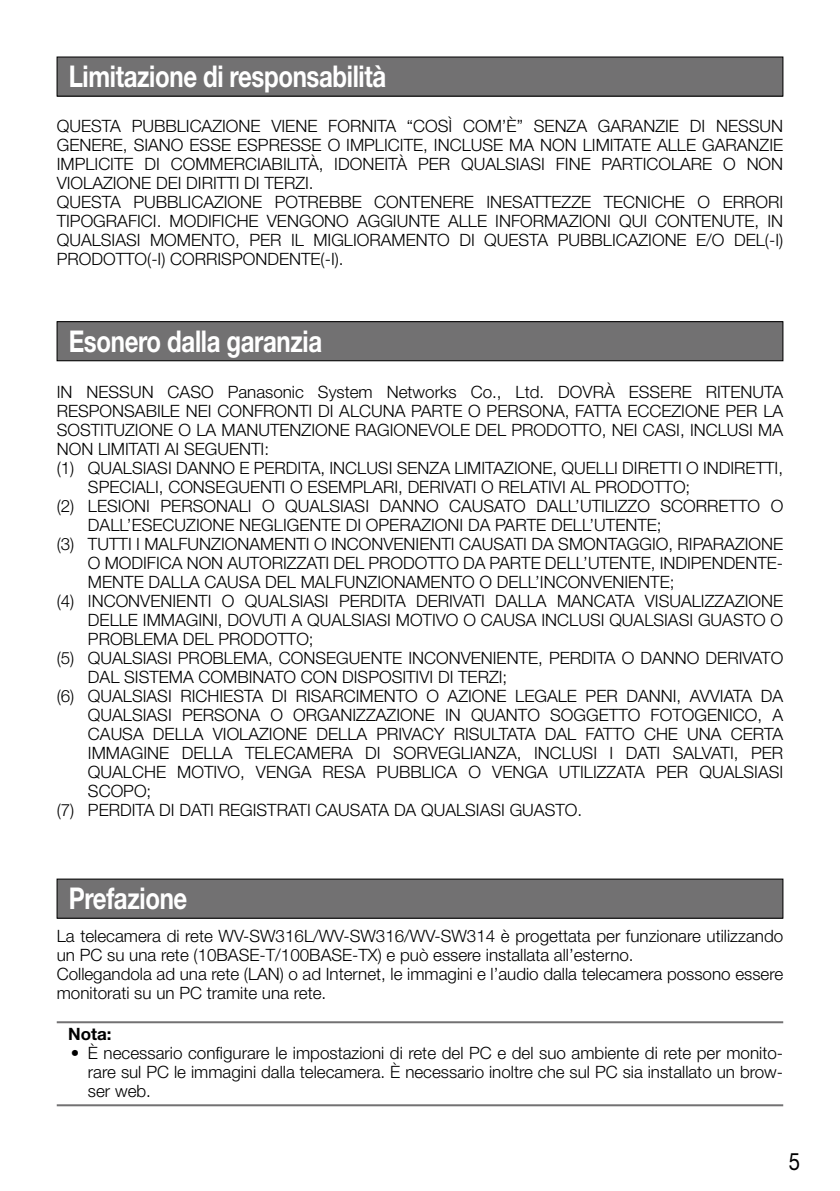
<style>
.page{position:relative;width:840px;height:1191px;background:#fff}
.page>*{position:absolute;margin:0;border:0;box-sizing:border-box;transform-origin:0 0}
.t1{font:700 30px "Helvetica Neue LT Std";letter-spacing:-.015em;color:#fff;scale:.8 1}
.t2{font:24px "Helvetica Neue LT Std";color:#000;scale:.85 1}
.t3{font:300 17px/19px "Helvetica Neue LT Std";color:#000}
.t4{font:700 17px "Helvetica Neue LT Std";color:#000}
</style>
<div class="page">
<div style="left:57px;top:57px;width:725px;height:39px;background:#727172"></div>
<div style="left:57px;top:57px;width:725px;height:39px;border:1px solid #000"></div>
<div style="left:57px;top:322px;width:725px;height:39px;background:#727172"></div>
<div style="left:57px;top:321px;width:725px;height:40px;border:1px solid #000"></div>
<hr style="left:57px;top:1021px;width:725px;height:2px;background:#727172">
<hr style="left:57px;top:1104px;width:725px;height:2px;background:#727172">
<div style="left:57px;top:879px;width:725px;height:39px;background:#727172"></div>
<div style="left:57px;top:878px;width:725px;height:40px;border:1px solid #000"></div>
<h1 class="t1" style="left:69px;top:58px;width:398px">Limitazione di responsabilità</h1>
<p class="t3" style="left:57px;top:116px;width:727px">QUESTA PUBBLICAZIONE VIENE FORNITA “COSÌ COM’È” SENZA GARANZIE DI NESSUN GENERE, SIANO ESSE ESPRESSE O IMPLICITE, INCLUSE MA NON LIMITATE ALLE GARANZIE IMPLICITE DI COMMERCIABILITÀ, IDONEITÀ PER QUALSIASI FINE PARTICOLARE O NON VIOLAZIONE DEI DIRITTI DI TERZI.<br>QUESTA PUBBLICAZIONE POTREBBE CONTENERE INESATTEZZE TECNICHE O ERRORI TIPOGRAFICI. MODIFICHE VENGONO AGGIUNTE ALLE INFORMAZIONI QUI CONTENUTE, IN QUALSIASI MOMENTO, PER IL MIGLIORAMENTO DI QUESTA PUBBLICAZIONE E/O DEL(-I)<br>PRODOTTO(-I) CORRISPONDENTE(-I).</p>
<h1 class="t1" style="left:69px;top:322px;width:318px">Esonero dalla garanzia</h1>
<p class="t3" style="left:57px;top:382px;width:727px">IN NESSUN CASO Panasonic System Networks Co., Ltd. DOVRÀ ESSERE RITENUTA</p>
<p class="t3" style="left:57px;top:401px;width:727px">RESPONSABILE NEI CONFRONTI DI ALCUNA PARTE O PERSONA, FATTA ECCEZIONE PER LA</p>
<p class="t3" style="left:57px;top:420px;width:727px">SOSTITUZIONE O LA MANUTENZIONE RAGIONEVOLE DEL PRODOTTO, NEI CASI, INCLUSI MA</p>
<p class="t3" style="left:57px;top:439px;width:214px">NON LIMITATI AI SEGUENTI:</p>
<p class="t3" style="left:57px;top:458px;width:727px">(1) QUALSIASI DANNO E PERDITA, INCLUSI SENZA LIMITAZIONE, QUELLI DIRETTI O INDIRETTI,</p>
<p class="t3" style="left:88px;top:477px;width:603px">SPECIALI, CONSEGUENTI O ESEMPLARI, DERIVATI O RELATIVI AL PRODOTTO;</p>
<p class="t3" style="left:57px;top:496px;width:727px">(2) LESIONI PERSONALI O QUALSIASI DANNO CAUSATO DALL’UTILIZZO SCORRETTO O</p>
<p class="t3" style="left:88px;top:515px;width:575px">DALL’ESECUZIONE NEGLIGENTE DI OPERAZIONI DA PARTE DELL’UTENTE;</p>
<p class="t3" style="left:57px;top:534px;width:727px">(3) TUTTI I MALFUNZIONAMENTI O INCONVENIENTI CAUSATI DA SMONTAGGIO, RIPARAZIONE</p>
<p class="t3" style="left:88px;top:553px;width:694px">O MODIFICA NON AUTORIZZATI DEL PRODOTTO DA PARTE DELL’UTENTE, INDIPENDENTE-</p>
<p class="t3" style="left:88px;top:572px;width:587px">MENTE DALLA CAUSA DEL MALFUNZIONAMENTO O DELL’INCONVENIENTE;</p>
<p class="t3" style="left:57px;top:591px;width:727px">(4) INCONVENIENTI O QUALSIASI PERDITA DERIVATI DALLA MANCATA VISUALIZZAZIONE</p>
<p class="t3" style="left:88px;top:610px;width:696px">DELLE IMMAGINI, DOVUTI A QUALSIASI MOTIVO O CAUSA INCLUSI QUALSIASI GUASTO O</p>
<p class="t3" style="left:88px;top:629px;width:227px">PROBLEMA DEL PRODOTTO;</p>
<p class="t3" style="left:57px;top:648px;width:727px">(5) QUALSIASI PROBLEMA, CONSEGUENTE INCONVENIENTE, PERDITA O DANNO DERIVATO</p>
<p class="t3" style="left:88px;top:667px;width:420px">DAL SISTEMA COMBINATO CON DISPOSITIVI DI TERZI;</p>
<p class="t3" style="left:57px;top:686px;width:727px">(6) QUALSIASI RICHIESTA DI RISARCIMENTO O AZIONE LEGALE PER DANNI, AVVIATA DA</p>
<p class="t3" style="left:88px;top:705px;width:696px">QUALSIASI PERSONA O ORGANIZZAZIONE IN QUANTO SOGGETTO FOTOGENICO, A</p>
<p class="t3" style="left:88px;top:724px;width:696px">CAUSA DELLA VIOLAZIONE DELLA PRIVACY RISULTATA DAL FATTO CHE UNA CERTA</p>
<p class="t3" style="left:88px;top:743px;width:696px">IMMAGINE DELLA TELECAMERA DI SORVEGLIANZA, INCLUSI I DATI SALVATI, PER</p>
<p class="t3" style="left:88px;top:762px;width:696px">QUALCHE MOTIVO, VENGA RESA PUBBLICA O VENGA UTILIZZATA PER QUALSIASI</p>
<p class="t3" style="left:88px;top:781px;width:65px">SCOPO;</p>
<p class="t3" style="left:57px;top:800px;width:526px">(7) PERDITA DI DATI REGISTRATI CAUSATA DA QUALSIASI GUASTO.</p>
<h1 class="t1" style="left:69px;top:880px;width:150px">Prefazione</h1>
<p class="t3" style="left:57px;top:926px;width:727px">La telecamera di rete WV-SW316L/WV-SW316/WV-SW314 è progettata per funzionare utilizzando un PC su una rete (10BASE-T/100BASE-TX) e può essere installata all’esterno.<br>Collegandola ad una rete (LAN) o ad Internet, le immagini e l’audio dalla telecamera possono essere monitorati su un PC tramite una rete.</p>
<p class="t4" style="left:68px;top:1023px;width:45px">Nota:</p>
<p class="t3" style="left:88px;top:1043px;width:696px;text-align:justify;text-indent:-17px">• È necessario configurare le impostazioni di rete del PC e del suo ambiente di rete per monito&shy;rare sul PC le immagini dalla telecamera. È necessario inoltre che sul PC sia installato un brow&shy;ser web.</p>
<h2 class="t2" style="left:788px;top:1146px;width:15px">5</h2>
</div>
